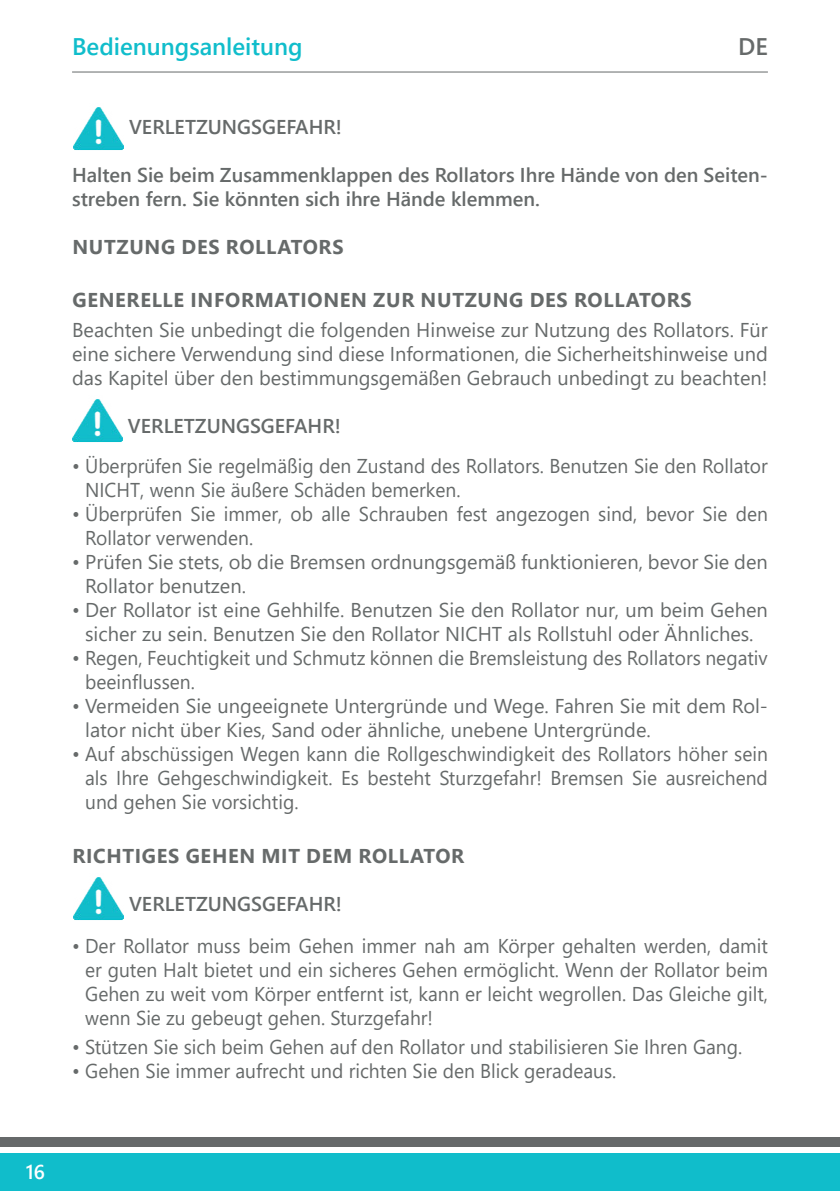
<style>
.page{position:relative;width:840px;height:1191px;background:#fff}
.page>*{position:absolute;margin:0;border:0;box-sizing:border-box;transform-origin:0 0}
.t1{font:600 24px "Segoe UI";color:#10bdcb}
.t2{font:600 24px "Segoe UI";color:#666a6a}
.t3{font:20px/24px "Segoe UI";color:#666a6a;scale:.96 1}
.t4{font:20px/24px "Segoe UI";color:#666a6a;text-align:justify}
.t5{font:600 20px/24px "Segoe UI";color:#666a6a}
.t6{font:700 20px "Segoe UI";letter-spacing:.035em;color:#666a6a}
.t7{font:600 20px "Segoe UI";color:#fff}
</style>
<div class="page">
<div style="left:0;top:1153px;width:839px;height:38px;background:#10bdcb"></div>
<div style="left:0;top:1137px;width:839px;height:9px;background:#66696a"></div>
<hr style="left:72px;top:71px;width:695px;height:1px;background:#66696a">
<img style="left:72px;top:399px;width:50px;height:43px">
<img style="left:73px;top:877px;width:50px;height:43px">
<img style="left:73px;top:107px;width:50px;height:43px">
<p class="t1" style="left:72px;top:37px;width:232px">Bedienungsanleitung</p>
<p class="t2" style="left:737px;top:37px;width:31px">DE</p>
<p class="t5" style="left:129px;top:116px;width:214px">VERLETZUNGSGEFAHR!</p>
<p class="t5" style="left:72px;top:164px;width:697px">Halten Sie beim Zusammenklappen des Rollators Ihre Hände von den Seiten&shy;streben fern. Sie könnten sich ihre Hände klemmen.</p>
<p class="t6" style="left:72px;top:239px;width:272px">NUTZUNG DES ROLLATORS</p>
<p class="t6" style="left:72px;top:292px;width:620px">GENERELLE INFORMATIONEN ZUR NUTZUNG DES ROLLATORS</p>
<p class="t4" style="left:72px;top:320px;width:697px">Beachten Sie unbedingt die folgenden Hinweise zur Nutzung des Rollators. Für eine sichere Verwendung sind diese Informationen, die Sicherheitshinweise und das Kapitel über den bestimmungsgemäßen Gebrauch unbedingt zu beachten!</p>
<p class="t5" style="left:128px;top:416px;width:214px">VERLETZUNGSGEFAHR!</p>
<p class="t3" style="left:85px;top:452px;width:712px;text-indent:-13px">• Überprüfen Sie regelmäßig den Zustand des Rollators. Benutzen Sie den Rollator<br>NICHT, wenn Sie äußere Schäden bemerken.</p>
<p class="t3" style="left:85px;top:504px;width:712px;text-indent:-13px">• Überprüfen Sie immer, ob alle Schrauben fest angezogen sind, bevor Sie den<br>Rollator verwenden.</p>
<p class="t3" style="left:85px;top:552px;width:712px;text-indent:-13px">• Prüfen Sie stets, ob die Bremsen ordnungsgemäß funktionieren, bevor Sie den<br>Rollator benutzen.</p>
<p class="t3" style="left:72px;top:600px;width:726px;text-align:center">• Der Rollator ist eine Gehhilfe. Benutzen Sie den Rollator nur, um beim Gehen sicher zu sein. Benutzen Sie den Rollator NICHT als Rollstuhl oder Ähnliches.</p>
<p class="t3" style="left:85px;top:648px;width:712px;text-indent:-13px">• Regen, Feuchtigkeit und Schmutz können die Bremsleistung des Rollators negativ beein昀氀ussen.</p>
<p class="t3" style="left:85px;top:696px;width:712px;text-indent:-13px">• Vermeiden Sie ungeeignete Untergründe und Wege. Fahren Sie mit dem Rol&shy;lator nicht über Kies, Sand oder ähnliche, unebene Untergründe.</p>
<p class="t3" style="left:85px;top:744px;width:712px;text-align:justify;text-indent:-13px">• Auf abschüssigen Wegen kann die Rollgeschwindigkeit des Rollators höher sein als Ihre Gehgeschwindigkeit. Es besteht Sturzgefahr! Bremsen Sie ausreichend und gehen Sie vorsichtig.</p>
<p class="t6" style="left:72px;top:848px;width:393px">RICHTIGES GEHEN MIT DEM ROLLATOR</p>
<p class="t5" style="left:129px;top:893px;width:214px">VERLETZUNGSGEFAHR!</p>
<p class="t3" style="left:85px;top:935px;width:712px;text-align:justify;text-indent:-13px">• Der Rollator muss beim Gehen immer nah am Körper gehalten werden, damit er guten Halt bietet und ein sicheres Gehen ermöglicht. Wenn der Rollator beim Gehen zu weit vom Körper entfernt ist, kann er leicht wegrollen. Das Gleiche gilt, wenn Sie zu gebeugt gehen. Sturzgefahr!</p>
<p class="t3" style="left:72px;top:1037px;width:699px">• Stützen Sie sich beim Gehen auf den Rollator und stabilisieren Sie Ihren Gang.</p>
<p class="t3" style="left:72px;top:1061px;width:568px">• Gehen Sie immer aufrecht und richten Sie den Blick geradeaus.</p>
<p class="t7" style="left:26px;top:1163px;width:21px">16</p>
</div>
